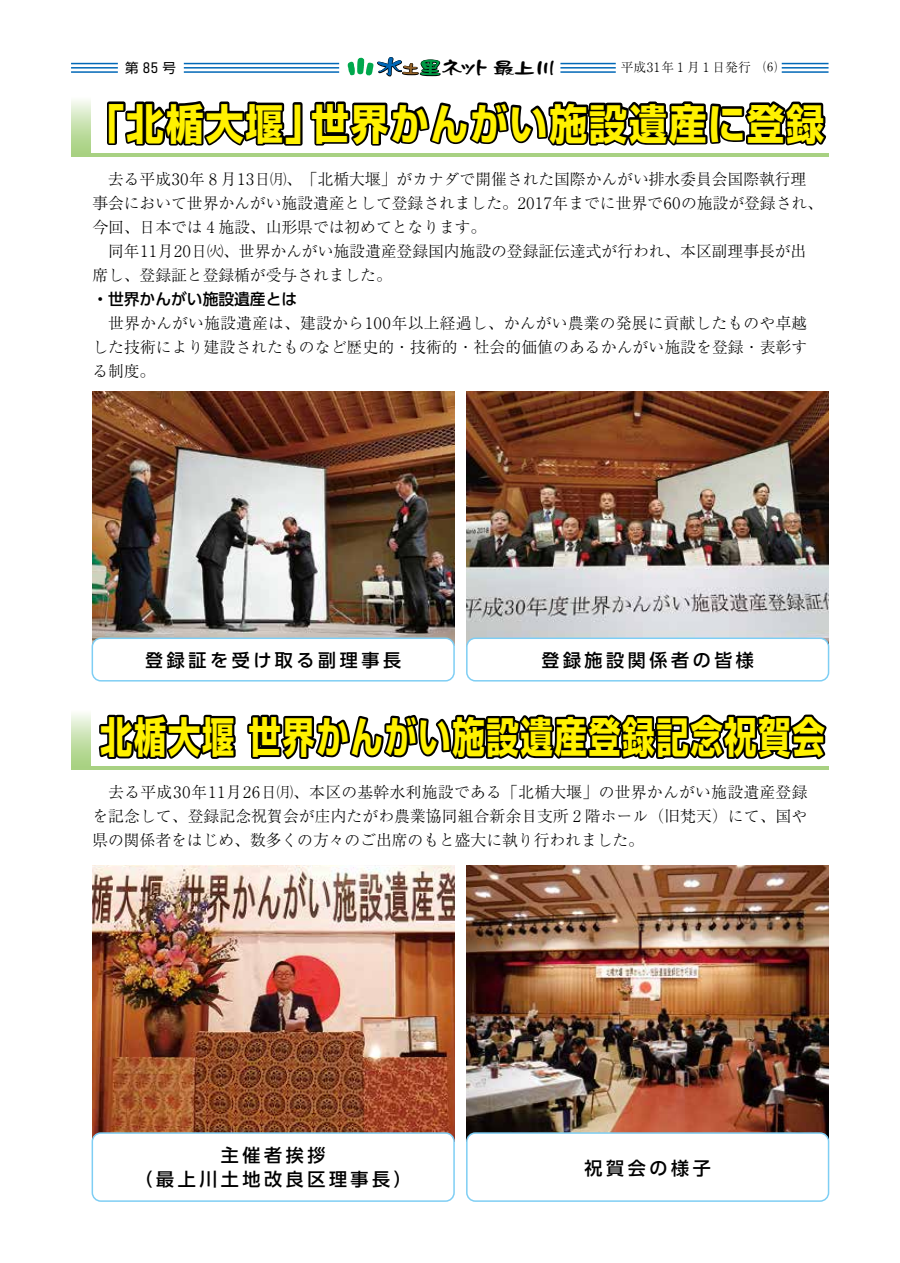
<style>
.page{position:relative;width:900px;height:1263px;background:#fff}
.page>*{position:absolute;margin:0;border:0;box-sizing:border-box;transform-origin:0 0}
.t1{font:700 42px "Shin Go Pro";letter-spacing:.05em;color:#fff100;scale:.77 1}
.t2{font:700 42px "Shin Go Pro";letter-spacing:.05em;color:#fff100;scale:.9 1}
.t3{font:500 18px/24px "UD Shin Go Pro";letter-spacing:.2em;color:#000;text-align:center}
.t4{font:17.4px "DF Ru Lei W7 WINP RKSJ H";color:#000;scale:1.33 1}
.t5{font:300 15.75px/24px "Ryumin Pro";color:#000}
.t6{font:13.5px "Shin Go Pro";color:#000}
.t7{font:300 12.75px "Ryumin Pro";color:#000}
.s1{font-size:21.3px;color:#0068b7}
.s2{font-size:14.1px;color:#93632a}
.s3{font-size:18.6px;color:#094}
.s4{font-size:18px}
.s5{font-size:16.35px}
.s6{font-size:13.5px}
.s7{font-family:"UD Shin Go Pro";font-weight:500}
</style>
<div class="page">
<hr style="left:71px;top:63px;width:47px;height:1px;background:#0068b7">
<hr style="left:71px;top:67px;width:47px;height:2px;background:#0068b7">
<hr style="left:71px;top:71px;width:47px;height:2px;background:#0068b7">
<hr style="left:184px;top:63px;width:155px;height:1px;background:#0068b7">
<hr style="left:184px;top:67px;width:155px;height:2px;background:#0068b7">
<hr style="left:184px;top:71px;width:155px;height:2px;background:#0068b7">
<hr style="left:781px;top:63px;width:47px;height:1px;background:#0068b7">
<hr style="left:781px;top:67px;width:47px;height:2px;background:#0068b7">
<hr style="left:781px;top:71px;width:47px;height:2px;background:#0068b7">
<hr style="left:560px;top:63px;width:55px;height:1px;background:#0068b7">
<hr style="left:560px;top:67px;width:55px;height:2px;background:#0068b7">
<hr style="left:560px;top:71px;width:55px;height:2px;background:#0068b7">
<svg style="left:347px;top:57px;width:94px;height:20px"></svg>
<img style="left:92px;top:392px;width:362px;height:251px">
<img style="left:466px;top:392px;width:362px;height:251px">
<img style="left:92px;top:865px;width:362px;height:273px">
<img style="left:466px;top:865px;width:362px;height:273px">
<div style="left:71px;top:95px;width:20px;height:61px;background:linear-gradient(to bottom,#fbfcf9,#9ccb70)"></div>
<hr style="left:71px;top:153px;width:757px;height:3px;background:#a8d182">
<svg style="left:107px;top:101px;width:720px;height:45px"></svg>
<div style="left:71px;top:709px;width:20px;height:61px;background:linear-gradient(to bottom,#f9fcf6,#9ccb70)"></div>
<hr style="left:71px;top:767px;width:757px;height:3px;background:#a8d182">
<svg style="left:98px;top:714px;width:729px;height:46px"></svg>
<div style="left:92px;top:638px;width:362px;height:43px;background:#fff;border-radius:9px"></div>
<div style="left:92px;top:637px;width:362px;height:44px;border:2px solid #7ecef4;border-radius:9px"></div>
<div style="left:466px;top:638px;width:362px;height:43px;background:#fff;border-radius:9px"></div>
<div style="left:466px;top:637px;width:363px;height:44px;border:2px solid #7ecef4;border-radius:9px"></div>
<div style="left:92px;top:1133px;width:362px;height:68px;background:#fff;border-radius:9px"></div>
<div style="left:92px;top:1132px;width:362px;height:70px;border:2px solid #7ecef4;border-radius:9px"></div>
<div style="left:466px;top:1133px;width:362px;height:68px;background:#fff;border-radius:9px"></div>
<div style="left:466px;top:1132px;width:363px;height:70px;border:2px solid #7ecef4;border-radius:9px"></div>
<p class="t6" style="left:125px;top:57px;width:52px">第85号</p>
<p class="t4" style="left:375px;top:59px;width:138px"><span class="s1">水</span><span class="s2">土</span><span class="s3">里</span><span class="s4">ネ</span><span class="s5">ッ</span><span class="s4">ト</span>最上川</p>
<p class="t7" style="left:620px;top:58px;width:158px">平成31年1月1日発行　<span class="s6">⑹</span></p>
<p class="t2" style="left:86px;top:90px;width:821px">「北楯大堰」世界かんがい施設遺産に登録</p>
<p class="t5" style="left:92px;top:165px;width:732px">　去る平成30年8月13日㈪、「北楯大堰」がカナダで開催された国際かんがい排水委員会国際執行理事会において世界かんがい施設遺産として登録されました。2017年までに世界で60の施設が登録され、今回、日本では4施設、山形県では初めてとなります。<br>　同年11月20日㈫、世界かんがい施設遺産登録国内施設の登録証伝達式が行われ、本区副理事長が出席し、登録証と登録楯が受与されました。<br><span class="s7">・世界かんがい施設遺産とは<br></span>　世界かんがい施設遺産は、建設から100年以上経過し、かんがい農業の発展に貢献したものや卓越した技術により建設されたものなど歴史的・技術的・社会的価値のあるかんがい施設を登録・表彰する制度。</p>
<p class="t3" style="left:145px;top:647px;width:257px">登録証を受け取る副理事長</p>
<p class="t3" style="left:541px;top:647px;width:214px">登録施設関係者の皆様</p>
<p class="t1" style="left:100px;top:703px;width:942px">北楯大堰 世界かんがい施設遺産登録記念祝賀会</p>
<p class="t5" style="left:92px;top:779px;width:716px;text-align:justify">　去る平成30年11月26日㈪、本区の基幹水利施設である「北楯大堰」の世界かんがい施設遺産登録を記念して、登録記念祝賀会が庄内たがわ農業協同組合新余目支所2階ホール（旧梵天）にて、国や県の関係者をはじめ、数多くの方々のご出席のもと盛大に執り行われました。</p>
<p class="t3" style="left:134px;top:1143px;width:279px">主催者挨拶<br>（最上川土地改良区理事長）</p>
<p class="t3" style="left:584px;top:1156px;width:127px">祝賀会の様子</p>
</div>
